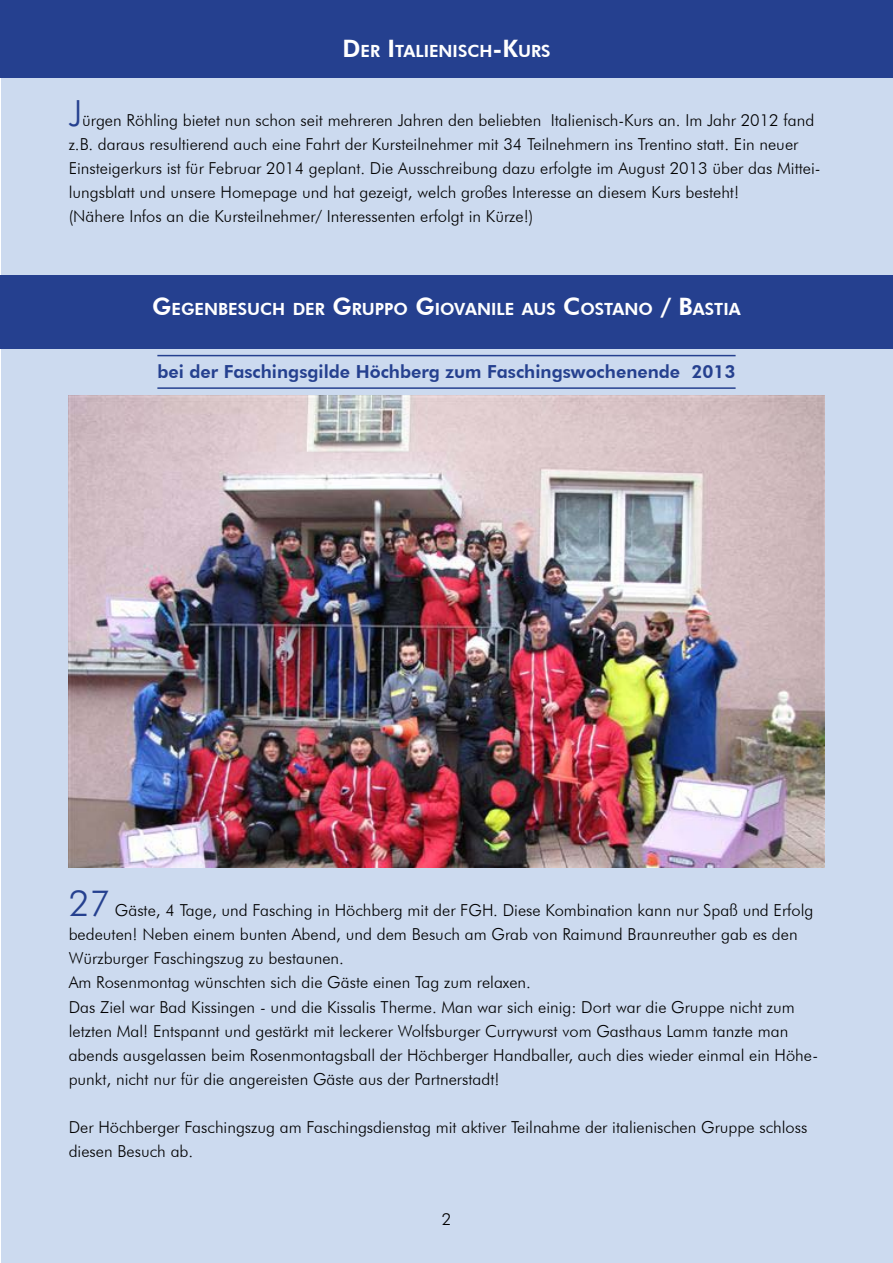
<style>
.page{position:relative;width:893px;height:1263px;background:#fff}
.page>*{position:absolute;margin:0;border:0;box-sizing:border-box;transform-origin:0 0}
.t1{font:800 18px "Futura BT";color:#25408f}
.t2{font:800 16.8px "Futura BT";color:#fff}
.t3{font:300 16.5px/24px "Futura BT";color:#000}
.s1{font-size:24px}
.s2{font-size:36px;color:#25408f}
</style>
<div class="page">
<div style="left:2px;top:78px;width:891px;height:1185px;background:#ccdaef"></div>
<div style="left:0;top:0;width:893px;height:78px;background:#25408f"></div>
<div style="left:0;top:275px;width:893px;height:74px;background:#25408f"></div>
<img style="left:69px;top:395px;width:755px;height:473px">
<hr style="left:157px;top:355px;width:579px;height:1px;background:#25408f">
<hr style="left:157px;top:387px;width:579px;height:2px;background:#25408f">
<p class="t2" style="left:342px;top:41px;width:210px"><span class="s1">D</span>ER <span class="s1">I</span>TALIENISCH<span class="s1">-K</span>URS</p>
<p class="t3" style="left:69px;top:108px;width:753px"><span class="s2">J</span>ürgen Röhling bietet nun schon seit mehreren Jahren den beliebten Italienisch-Kurs an. Im Jahr 2012 fand z.B. daraus resultierend auch eine Fahrt der Kursteilnehmer mit 34 Teilnehmern ins Trentino statt. Ein neuer Einsteigerkurs ist für Februar 2014 geplant. Die Ausschreibung dazu erfolgte im August 2013 über das Mittei&shy;lungsblatt und unsere Homepage und hat gezeigt, welch großes Interesse an diesem Kurs besteht!<br>(Nähere Infos an die Kursteilnehmer/ Interessenten erfolgt in Kürze!)</p>
<p class="t2" style="left:152px;top:299px;width:590px"><span class="s1">G</span>EGENBESUCH DER <span class="s1">G</span>RUPPO <span class="s1">G</span>IOVANI LE AUS <span class="s1">C</span>OSTANO <span class="s1">/ B</span>ASTIA</p>
<p class="t1" style="left:157px;top:360px;width:580px">bei der Faschingsgilde Höchberg zum Faschingswochenende 2013</p>
<p class="t3" style="left:69px;top:898px;width:751px"><span class="s2">27</span> Gäste, 4 Tage, und Fasching in Höchberg mit der FGH. Diese Kombination kann nur Spaß und Erfolg bedeuten! Neben einem bunten Abend, und dem Besuch am Grab von Raimund Braunreuther gab es den Würzburger Faschingszug zu bestaunen.<br>Am Rosenmontag wünschten sich die Gäste einen Tag zum relaxen.<br>Das Ziel war Bad Kissingen - und die Kissalis Therme. Man war sich einig: Dort war die Gruppe nicht zum letzten Mal! Entspannt und gestärkt mit leckerer Wolfsburger Currywurst vom Gasthaus Lamm tanzte man abends ausgelassen beim Rosenmontagsball der Höchberger Handballer, auch dies wieder einmal ein Höhe&shy;punkt, nicht nur für die angereisten Gäste aus der Partnerstadt!</p>
<p class="t3" style="left:69px;top:1114px;width:740px">Der Höchberger Faschingszug am Faschingsdienstag mit aktiver Teilnahme der italienischen Gruppe schloss diesen Besuch ab.</p>
<p class="t3" style="left:442px;top:1207px;width:11px">2</p>
</div>
